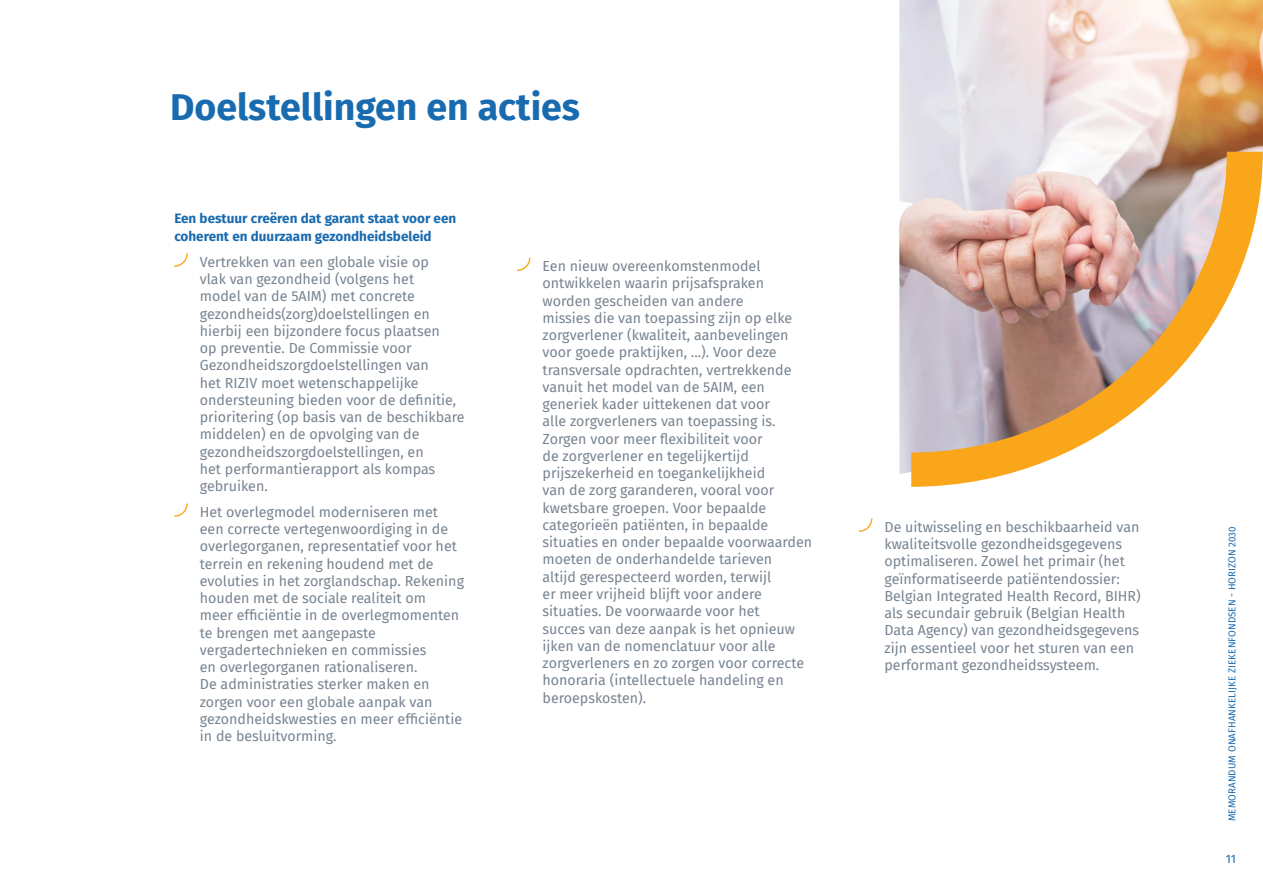
<style>
.page{position:relative;width:1263px;height:893px;background:#fff}
.page>*{position:absolute;margin:0;border:0;box-sizing:border-box;transform-origin:0 0}
.t1{font:700 37.5px "Fira Sans";color:#196bb0}
.t2{font:14.25px/17.2px "Fira Sans";color:#788491}
.t3{font:700 13.5px/18px "Fira Sans";color:#196bb0}
.t4{font:12px "Fira Sans";color:#196bb0}
.t5{font:9.75px "Fira Sans";letter-spacing:.01em;color:#196bb0}
</style>
<div class="page">
<svg style="left:174px;top:253px;width:14px;height:14px"></svg>
<svg style="left:174px;top:503px;width:14px;height:14px"></svg>
<svg style="left:517px;top:258px;width:13px;height:13px"></svg>
<svg style="left:859px;top:518px;width:13px;height:14px"></svg>
<img style="left:899px;top:0;width:364px;height:474px">
<img style="left:911px;top:152px;width:352px;height:335px">
<h1 class="t1" style="left:170px;top:75px;width:411px">Doelstellingen en acties</h1>
<p class="t3" style="left:174px;top:208px;width:283px">Een bestuur creëren dat garant staat voor een coherent en duurzaam gezondheidsbeleid</p>
<p class="t2" style="left:200px;top:253px;width:266px">Vertrekken van een globale visie op<br>vlak van gezondheid (volgens het<br>model van de 5AIM) met concrete gezondheids(zorg)doelstellingen en hierbij een bijzondere focus plaatsen<br>op preventie. De Commissie voor Gezondheidszorgdoelstellingen van<br>het RIZIV moet wetenschappelijke ondersteuning bieden voor de definitie, prioritering (op basis van de beschikbare middelen) en de opvolging van de gezondheidszorgdoelstellingen, en<br>het performantierapport als kompas gebruiken.</p>
<p class="t2" style="left:200px;top:503px;width:266px">Het overlegmodel moderniseren met een correcte vertegenwoordiging in de overlegorganen, representatief voor het terrein en rekening houdend met de evoluties in het zorglandschap. Rekening houden met de sociale realiteit om<br>meer efficiëntie in de overlegmomenten te brengen met aangepaste vergadertechnieken en commissies<br>en overlegorganen rationaliseren.<br>De administraties sterker maken en zorgen voor een globale aanpak van gezondheidskwesties en meer efficiëntie in de besluitvorming.</p>
<p class="t2" style="left:542px;top:257px;width:271px">Een nieuw overeenkomstenmodel ontwikkelen waarin prijsafspraken worden gescheiden van andere<br>missies die van toepassing zijn op elke zorgverlener (kwaliteit, aanbevelingen voor goede praktijken, ...). Voor deze transversale opdrachten, vertrekkende vanuit het model van de 5AIM, een generiek kader uittekenen dat voor<br>alle zorgverleners van toepassing is.<br>Zorgen voor meer flexibiliteit voor<br>de zorgverlener en tegelijkertijd prijszekerheid en toegankelijkheid<br>van de zorg garanderen, vooral voor kwetsbare groepen. Voor bepaalde categorieën patiënten, in bepaalde situaties en onder bepaalde voorwaarden moeten de onderhandelde tarieven<br>altijd gerespecteerd worden, terwijl<br>er meer vrijheid blijft voor andere situaties. De voorwaarde voor het<br>succes van deze aanpak is het opnieuw ijken van de nomenclatuur voor alle zorgverleners en zo zorgen voor correcte honoraria (intellectuele handeling en beroepskosten).</p>
<p class="t2" style="left:884px;top:518px;width:258px">De uitwisseling en beschikbaarheid van kwaliteitsvolle gezondheidsgegevens optimaliseren. Zowel het primair (het geïnformatiseerde patiëntendossier:<br>Belgian Integrated Health Record, BIHR) als secundair gebruik (Belgian Health Data Agency) van gezondheidsgegevens zijn essentieel voor het sturen van een performant gezondheidssysteem.</p>
<p class="t5" style="left:1225px;top:821px;width:297px;rotate:-90deg">MEMORANDUM ONAFHANKELIJKE ZIEKENFONDSEN - HORIZON 2030</p>
<p class="t4" style="left:1226px;top:850px;width:12px">11</p>
</div>
